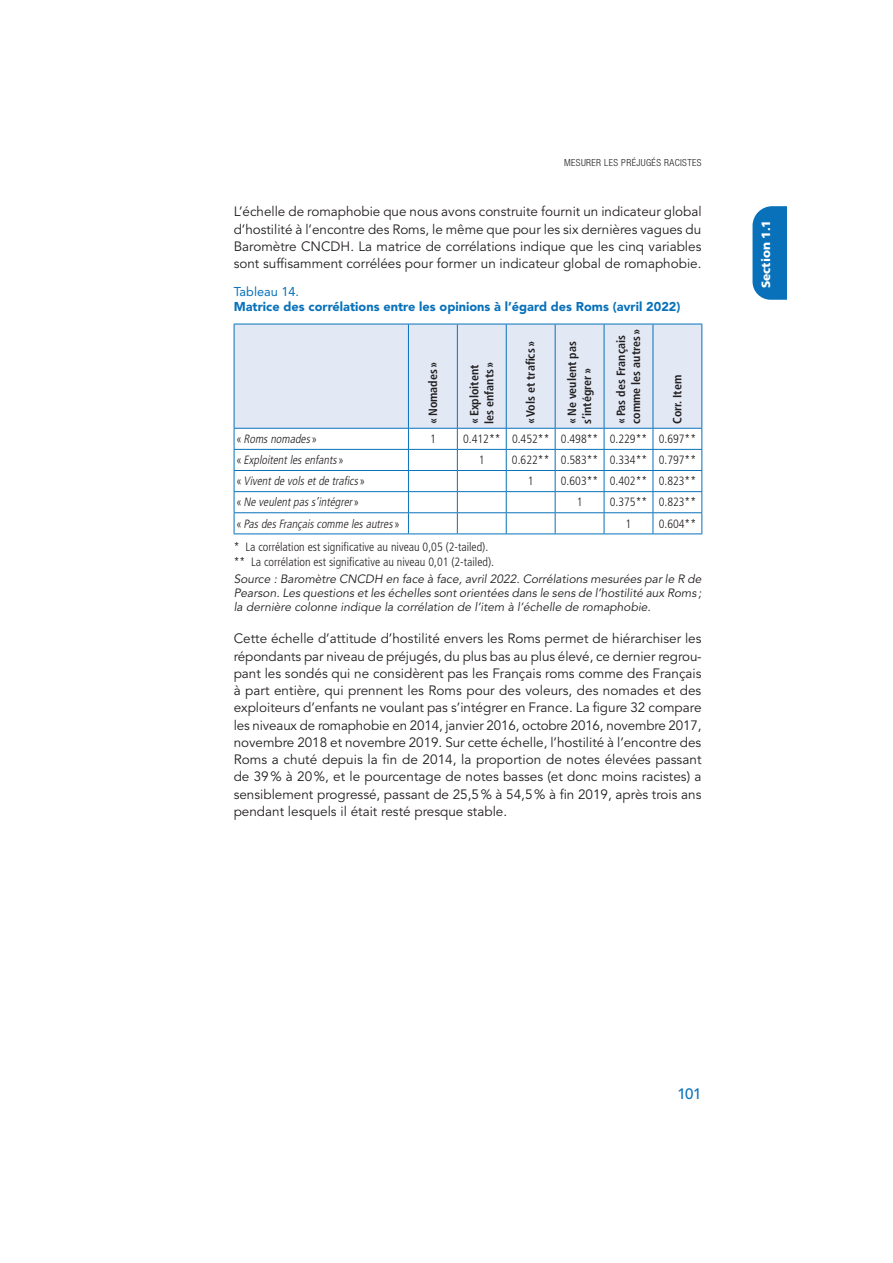
<style>
.page{position:relative;width:893px;height:1263px;background:#fff}
.page>*{position:absolute;margin:0;border:0;box-sizing:border-box;transform-origin:0 0}
.t1{font:500 15px "Avenir LT Std";color:#0871ba}
.t2{font:13.5px/17.2px "Avenir LT Std";color:#231f20;text-align:justify}
.t3{font:900 12.75px "Avenir LT Std";color:#0871ba}
.t4{font:12.75px "Avenir LT Std";color:#0871ba}
.t5{font:300 condensed 12px/15px "Frutiger LT Std";color:#231f20}
.t6{font:italic 12px/14.2px "Avenir LT Std";color:#231f20;text-align:justify}
.t7{font:italic 300 condensed 12px "Frutiger LT Std";color:#231f20}
.t8{font:700 condensed 12px/15px "Frutiger LT Std";color:#231f20}
.t9{font:900 12px "Frutiger LT Std";color:#fff}
.t10{font:300 condensed 9.75px "Helvetica Neue LT Std";letter-spacing:.04em;color:#231f20}
.s1{font-style:normal}
</style>
<div class="page">
<svg style="left:752px;top:206px;width:34px;height:94px;background:#1c7dbf"></svg>
<div style="left:761px;top:222px;width:9px;height:66px;background:#0871ba"></div>
<div style="left:235px;top:325px;width:466px;height:103px;background:#e2e9f5"></div>
<hr style="left:408px;top:324px;width:1px;height:104px;background:#0871ba">
<hr style="left:457px;top:324px;width:1px;height:104px;background:#0871ba">
<hr style="left:506px;top:324px;width:1px;height:104px;background:#0871ba">
<hr style="left:555px;top:324px;width:1px;height:104px;background:#0871ba">
<hr style="left:604px;top:324px;width:1px;height:104px;background:#0871ba">
<hr style="left:652px;top:324px;width:1px;height:104px;background:#0871ba">
<hr style="left:234px;top:449px;width:223px;height:1px;background:#0871ba">
<hr style="left:457px;top:449px;width:49px;height:1px;background:#0871ba">
<hr style="left:506px;top:449px;width:49px;height:1px;background:#0871ba">
<hr style="left:555px;top:449px;width:49px;height:1px;background:#0871ba">
<hr style="left:604px;top:449px;width:49px;height:1px;background:#0871ba">
<hr style="left:653px;top:449px;width:49px;height:1px;background:#0871ba">
<hr style="left:234px;top:470px;width:223px;height:1px;background:#0871ba">
<hr style="left:457px;top:470px;width:49px;height:1px;background:#0871ba">
<hr style="left:506px;top:470px;width:49px;height:1px;background:#0871ba">
<hr style="left:555px;top:470px;width:49px;height:1px;background:#0871ba">
<hr style="left:604px;top:470px;width:49px;height:1px;background:#0871ba">
<hr style="left:653px;top:470px;width:49px;height:1px;background:#0871ba">
<hr style="left:234px;top:491px;width:223px;height:1px;background:#0871ba">
<hr style="left:457px;top:491px;width:49px;height:1px;background:#0871ba">
<hr style="left:506px;top:491px;width:49px;height:1px;background:#0871ba">
<hr style="left:555px;top:491px;width:49px;height:1px;background:#0871ba">
<hr style="left:604px;top:491px;width:49px;height:1px;background:#0871ba">
<hr style="left:653px;top:491px;width:49px;height:1px;background:#0871ba">
<hr style="left:234px;top:512px;width:223px;height:1px;background:#0871ba">
<svg style="left:408px;top:429px;width:1px;height:105px"></svg>
<hr style="left:457px;top:512px;width:49px;height:1px;background:#0871ba">
<svg style="left:457px;top:429px;width:1px;height:105px"></svg>
<hr style="left:506px;top:512px;width:49px;height:1px;background:#0871ba">
<svg style="left:506px;top:429px;width:1px;height:105px"></svg>
<hr style="left:555px;top:512px;width:49px;height:1px;background:#0871ba">
<svg style="left:555px;top:429px;width:1px;height:105px"></svg>
<hr style="left:604px;top:512px;width:49px;height:1px;background:#0871ba">
<svg style="left:604px;top:429px;width:1px;height:105px"></svg>
<hr style="left:653px;top:512px;width:49px;height:1px;background:#0871ba">
<svg style="left:652px;top:429px;width:1px;height:105px"></svg>
<svg style="left:234px;top:429px;width:1px;height:105px"></svg>
<svg style="left:701px;top:429px;width:1px;height:105px"></svg>
<hr style="left:234px;top:534px;width:223px;height:1px;background:#0871ba">
<hr style="left:457px;top:534px;width:98px;height:1px;background:#0871ba">
<hr style="left:555px;top:534px;width:147px;height:1px;background:#0871ba">
<hr style="left:234px;top:324px;width:174px;height:1px;background:#0871ba">
<hr style="left:234px;top:324px;width:1px;height:104px;background:#0871ba">
<hr style="left:408px;top:324px;width:49px;height:1px;background:#0871ba">
<hr style="left:457px;top:324px;width:98px;height:1px;background:#0871ba">
<hr style="left:555px;top:324px;width:147px;height:1px;background:#0871ba">
<hr style="left:701px;top:324px;width:1px;height:104px;background:#0871ba">
<hr style="left:234px;top:428px;width:223px;height:1px;background:#0871ba">
<hr style="left:457px;top:428px;width:98px;height:1px;background:#0871ba">
<hr style="left:555px;top:428px;width:147px;height:1px;background:#0871ba">
<p class="t10" style="left:564px;top:157px;width:139px">MESURER LES PRÉJUGÉS RACISTES</p>
<p class="t2" style="left:234px;top:204px;width:469px">L’échelle de romaphobie que nous avons construite fournit un indicateur global d’hostilité à l’encontre des Roms, le même que pour les six dernières vagues du Baromètre CNCDH. La matrice de corrélations indique que les cinq variables sont suffisamment corrélées pour former un indicateur global de romaphobie.</p>
<p class="t4" style="left:234px;top:284px;width:67px">Tableau 14.</p>
<p class="t3" style="left:234px;top:301px;width:448px">Matrice des corrélations entre les opinions à l’égard des Roms (avril 2022)</p>
<p class="t8" style="left:426px;top:424px;width:64px;rotate:-90deg">« Nomades »</p>
<p class="t8" style="left:467px;top:424px;width:64px;rotate:-90deg">« Exploitent les enfants »</p>
<p class="t8" style="left:524px;top:424px;width:85px;rotate:-90deg">« Vols et trafics »</p>
<p class="t8" style="left:565px;top:424px;width:84px;rotate:-90deg">« Ne veulent pas s’intégrer »</p>
<p class="t8" style="left:614px;top:424px;width:97px;rotate:-90deg">« Pas des Français comme les autres »</p>
<p class="t8" style="left:670px;top:424px;width:51px;rotate:-90deg">Corr. Item</p>
<p class="t7" style="left:236px;top:434px;width:82px"><span class="s1">«</span> Roms nomades <span class="s1">»</span></p>
<p class="t5" style="left:430px;top:432px;width:7px">1</p>
<p class="t5" style="left:463px;top:432px;width:235px">0.412** 0.452** 0.498** 0.229** 0.697**</p>
<p class="t7" style="left:236px;top:455px;width:109px"><span class="s1">«</span> Exploitent les enfants <span class="s1">»</span></p>
<p class="t5" style="left:479px;top:453px;width:7px">1</p>
<p class="t5" style="left:512px;top:453px;width:186px">0.622** 0.583** 0.334** 0.797**</p>
<p class="t7" style="left:236px;top:476px;width:130px"><span class="s1">«</span> Vivent de vols et de trafics <span class="s1">»</span></p>
<p class="t5" style="left:528px;top:474px;width:7px">1</p>
<p class="t5" style="left:561px;top:474px;width:137px">0.603** 0.402** 0.823**</p>
<p class="t7" style="left:236px;top:497px;width:125px"><span class="s1">«</span> Ne veulent pas s’intégrer<span class="s1">»</span></p>
<p class="t5" style="left:577px;top:495px;width:7px">1</p>
<p class="t5" style="left:610px;top:495px;width:88px">0.375** 0.823**</p>
<p class="t7" style="left:236px;top:518px;width:165px"><span class="s1">«</span> Pas des Français comme les autres <span class="s1">»</span></p>
<p class="t5" style="left:626px;top:516px;width:7px">1</p>
<p class="t5" style="left:659px;top:516px;width:39px">0.604**</p>
<p class="t5" style="left:234px;top:540px;width:262px">* La corrélation est significative au niveau 0,05 (2-tailed). ** La corrélation est significative au niveau 0,01 (2-tailed).</p>
<p class="t6" style="left:234px;top:572px;width:469px">Source : Baromètre CNCDH en face à face, avril 2022. Corrélations mesurées par le R de Pearson. Les questions et les échelles sont orientées dans le sens de l’hostilité aux Roms ; la dernière colonne indique la corrélation de l’item à l’échelle de romaphobie.</p>
<p class="t2" style="left:234px;top:631px;width:469px">Cette échelle d’attitude d’hostilité envers les Roms permet de hiérarchiser les répondants par niveau de préjugés, du plus bas au plus élevé, ce dernier regrou&shy;pant les sondés qui ne considèrent pas les Français roms comme des Français à part entière, qui prennent les Roms pour des voleurs, des nomades et des exploiteurs d’enfants ne voulant pas s’intégrer en France. La figure 32 compare les niveaux de romaphobie en 2014, janvier 2016, octobre 2016, novembre 2017, novembre 2018 et novembre 2019. Sur cette échelle, l’hostilité à l’encontre des Roms a chuté depuis la fin de 2014, la proportion de notes élevées passant de 39 % à 20 %, et le pourcentage de notes basses (et donc moins racistes) a sensiblement progressé, passant de 25,5 % à 54,5 % à fin 2019, après trois ans pendant lesquels il était resté presque stable.</p>
<p class="t9" style="left:759px;top:288px;width:70px;rotate:-90deg">Section 1.1</p>
<p class="t1" style="left:677px;top:1087px;width:26px">101</p>
</div>
